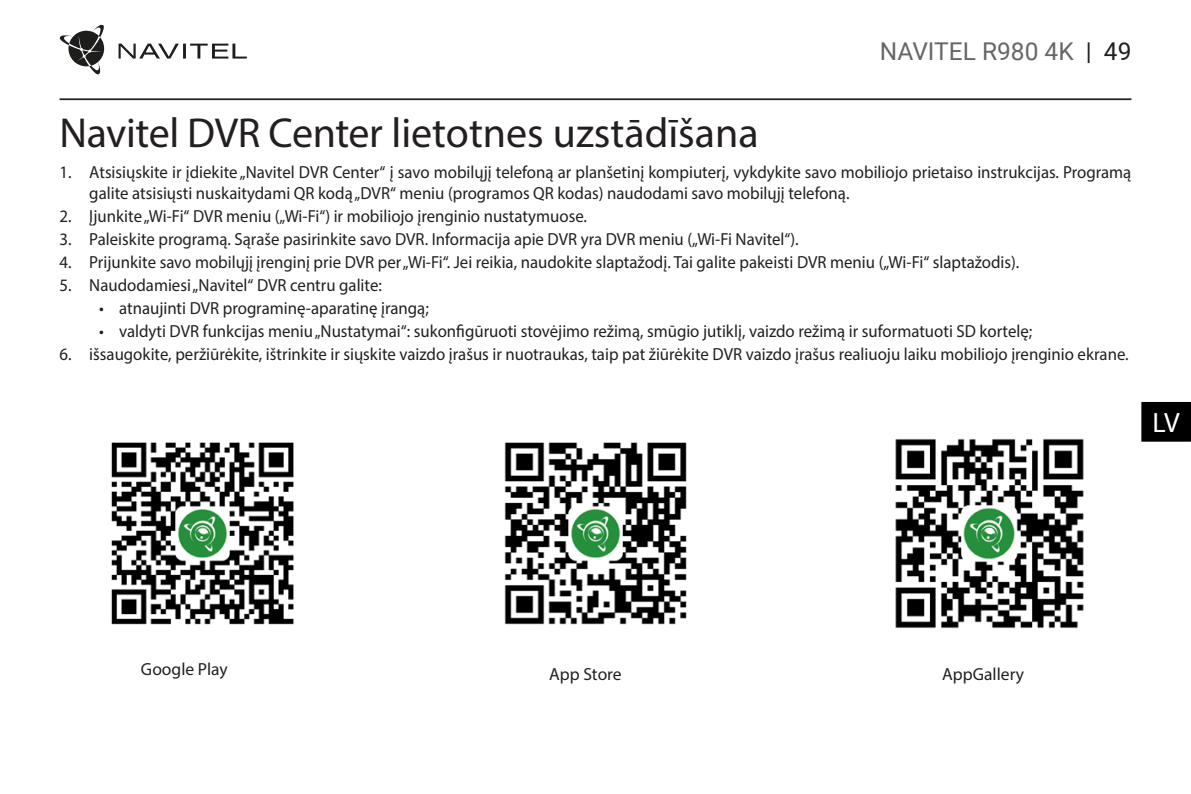
<style>
.page{position:relative;width:1191px;height:794px;background:#fff}
.page>*{position:absolute;margin:0;border:0;box-sizing:border-box;transform-origin:0 0}
.Heading_8{font:42px "Myriad Pro";color:#231f20}
.t1{font:28px "Myriad Pro";color:#fff}
.t2{font:24.5px "Roboto";color:#666}
.t3{font:17.5px/21px "Myriad Pro";color:#231f20;scale:.96 1}
.t4{font:17.5px "Myriad Pro";color:#231f20}
.s1{color:#231f20}
</style>
<div class="page">
<div style="left:1141px;top:402px;width:50px;height:39px;background:#000;border:1px solid #000"></div>
<svg style="left:119px;top:44px;width:128px;height:15px"></svg>
<svg style="left:60px;top:24px;width:45px;height:51px"></svg>
<hr style="left:60px;top:98px;width:1071px;height:2px;background:#231f20">
<img style="left:111px;top:442px;width:183px;height:183px">
<img style="left:895px;top:438px;width:189px;height:191px">
<img style="left:504px;top:442px;width:183px;height:183px">
<h3 class="t2" style="left:879px;top:34px;width:253px">NAVITEL R980 4K <span class="s1">| 49</span></h3>
<p class="Heading_8" style="left:60px;top:107px;width:700px">Navitel DVR Center lietotnes uzstādīšana</p>
<p class="t3" style="left:89px;top:161px;width:1087px;text-indent:-30px">1. Atsisiųskite ir įdiekite „Navitel DVR Center“ į savo mobilųjį telefoną ar planšetinį kompiuterį, vykdykite savo mobiliojo prietaiso instrukcijas. Programą galite atsisiųsti nuskaitydami QR kodą „DVR“ meniu (programos QR kodas) naudodami savo mobilųjį telefoną.</p>
<p class="t3" style="left:60px;top:205px;width:551px">2. Įjunkite „Wi-Fi“ DVR meniu („Wi-Fi“) ir mobiliojo įrenginio nustatymuose.</p>
<p class="t3" style="left:60px;top:228px;width:771px">3. Paleiskite programą. Sąraše pasirinkite savo DVR. Informacija apie DVR yra DVR meniu („Wi-Fi Navitel“).</p>
<p class="t3" style="left:60px;top:251px;width:1001px">4. Prijunkite savo mobilųjį įrenginį prie DVR per „Wi-Fi“. Jei reikia, naudokite slaptažodį. Tai galite pakeisti DVR meniu („Wi-Fi“ slaptažodis).</p>
<p class="t3" style="left:60px;top:274px;width:337px">5. Naudodamiesi „Navitel“ DVR centru galite:</p>
<p class="t3" style="left:99px;top:297px;width:345px">• atnaujinti DVR programinę-aparatinę įrangą;</p>
<p class="t3" style="left:99px;top:320px;width:973px">• valdyti DVR funkcijas meniu „Nustatymai“: sukonfigūruoti stovėjimo režimą, smūgio jutiklį, vaizdo režimą ir suformatuoti SD kortelę;</p>
<p class="t3" style="left:60px;top:343px;width:1115px">6. išsaugokite, peržiūrėkite, ištrinkite ir siųskite vaizdo įrašus ir nuotraukas, taip pat žiūrėkite DVR vaizdo įrašus realiuoju laiku mobiliojo įrenginio ekrane.</p>
<h2 class="t1" style="left:1152px;top:405px;width:29px">LV</h2>
<p class="t4" style="left:141px;top:658px;width:88px">Google Play</p>
<p class="t4" style="left:549px;top:663px;width:74px">App Store</p>
<p class="t4" style="left:942px;top:663px;width:83px">AppGallery</p>
</div>
